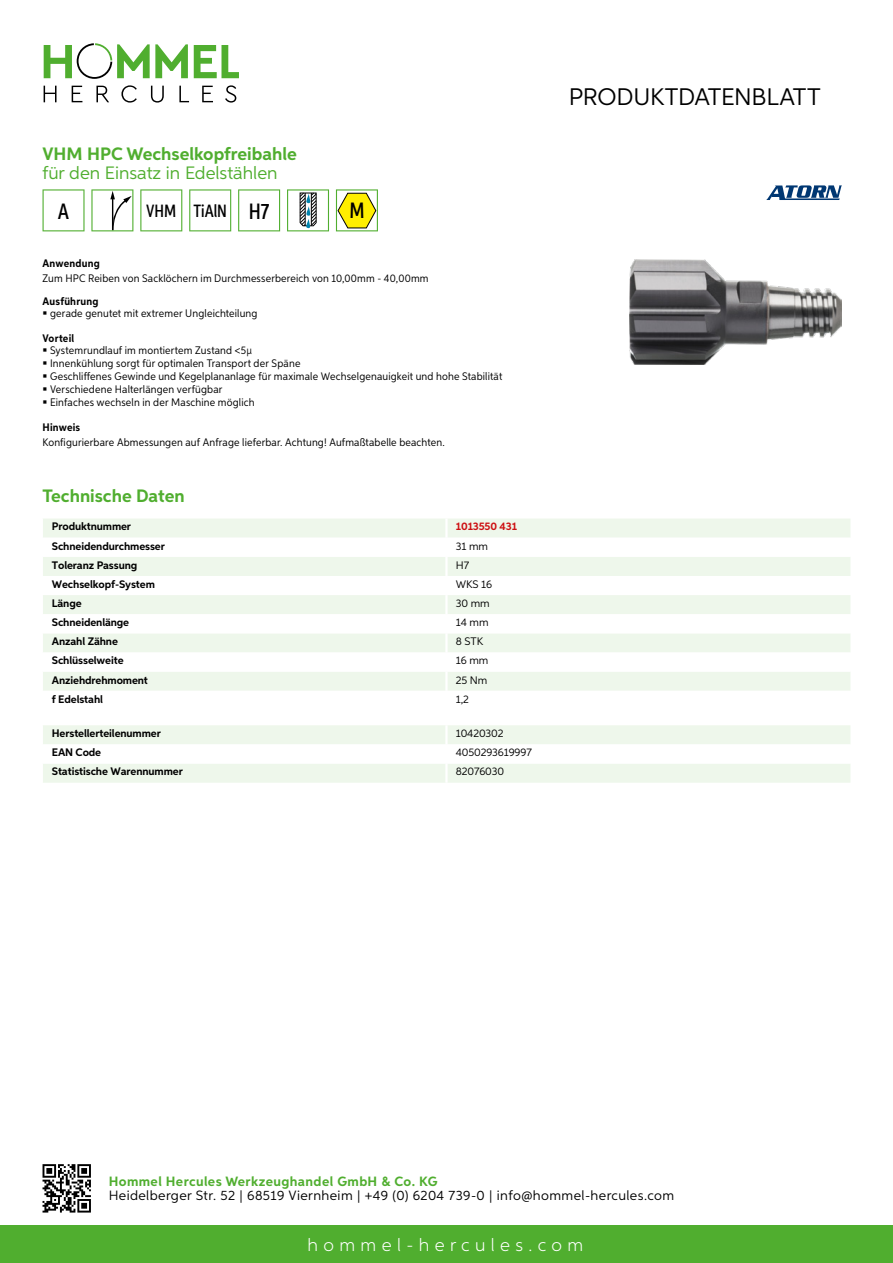
<style>
.page{position:relative;width:893px;height:1263px;background:#fff}
.page>*{position:absolute;margin:0;border:0;box-sizing:border-box;transform-origin:0 0}
.t1{font:24px "Aspira";letter-spacing:-.01em;color:#000}
.t2{font:500 22.2px "Aspira XX Nar";color:#000}
.t3{font:700 18px "Aspira";color:#50ae2f}
.t4{font:18px "Aspira";color:#50ae2f}
.t5{font:300 18px "Aspira";letter-spacing:.3em;color:#fff}
.t6{font:500 17.85px "Aspira XX Nar";color:#000}
.t7{font:13.5px "Aspira";letter-spacing:.03em;color:#000}
.t8{font:700 13.5px "Aspira";letter-spacing:.03em;color:#50ae2f}
.t9{font:10.95px/12.8px "Aspira Nar";letter-spacing:.015em;color:#000}
.t10{font:700 10.95px "Aspira";letter-spacing:-.01em;color:#000}
.t11{font:10.95px "Aspira";letter-spacing:-.01em;color:#000}
.t12{font:700 10.95px "Aspira Nar";letter-spacing:.02em;color:#000}
.t13{font:700 10.95px "Aspira";letter-spacing:-.01em;color:#cd1013}
.s1{font-size:22.2px}
</style>
<div class="page">
<div style="left:0;top:1226px;width:893px;height:37px;background:#50ae2f"></div>
<svg style="left:43px;top:1164px;width:48px;height:48px"></svg>
<svg style="left:194px;top:45px;width:45px;height:33px"></svg>
<svg style="left:44px;top:43px;width:144px;height:36px"></svg>
<svg style="left:44px;top:86px;width:13px;height:16px"></svg>
<svg style="left:72px;top:86px;width:10px;height:16px"></svg>
<svg style="left:96px;top:86px;width:13px;height:16px"></svg>
<svg style="left:121px;top:85px;width:16px;height:18px"></svg>
<svg style="left:151px;top:86px;width:13px;height:17px"></svg>
<svg style="left:179px;top:86px;width:10px;height:16px"></svg>
<svg style="left:202px;top:86px;width:11px;height:16px"></svg>
<svg style="left:225px;top:85px;width:11px;height:18px"></svg>
<div style="left:43px;top:519px;width:807px;height:18px;background:#eef7eb"></div>
<svg style="left:43px;top:557px;width:807px;height:134px;fill:#eef7eb"></svg>
<hr style="left:445px;top:518px;width:3px;height:20px;background:#fff">
<hr style="left:445px;top:557px;width:3px;height:19px;background:#fff">
<hr style="left:445px;top:576px;width:3px;height:19px;background:#fff">
<hr style="left:445px;top:595px;width:3px;height:19px;background:#fff">
<hr style="left:445px;top:614px;width:3px;height:19px;background:#fff">
<hr style="left:445px;top:633px;width:3px;height:19px;background:#fff">
<hr style="left:445px;top:652px;width:3px;height:20px;background:#fff">
<hr style="left:445px;top:672px;width:3px;height:19px;background:#fff">
<svg style="left:43px;top:725px;width:807px;height:58px"></svg>
<hr style="left:445px;top:763px;width:3px;height:20px;background:#fff">
<svg style="left:43px;top:189px;width:42px;height:42px"></svg>
<svg style="left:91px;top:189px;width:42px;height:42px"></svg>
<svg style="left:140px;top:189px;width:42px;height:42px"></svg>
<svg style="left:189px;top:189px;width:42px;height:42px"></svg>
<svg style="left:238px;top:189px;width:42px;height:42px"></svg>
<svg style="left:287px;top:189px;width:42px;height:42px"></svg>
<svg style="left:336px;top:189px;width:42px;height:42px"></svg>
<img style="left:629px;top:259px;width:213px;height:105px">
<svg style="left:766px;top:185px;width:76px;height:15px"></svg>
<h3 class="t3" style="left:43px;top:142px;width:256px">VHM HPC Wechselkopfreibahle</h3>
<h3 class="t4" style="left:43px;top:162px;width:237px">für den Einsatz in Edelstählen</h3>
<h2 class="t2" style="left:58px;top:197px;width:13px">A</h2>
<h3 class="t6" style="left:146px;top:200px;width:125px">VHM TiAlN <span class="s1">H7</span></h3>
<h2 class="t2" style="left:349px;top:197px;width:17px">M</h2>
<p class="t12" style="left:43px;top:257px;width:59px">Anwendung</p>
<p class="t9" style="left:43px;top:272px;width:388px">Zum HPC Reiben von Sacklöchern im Durchmesserbereich von 10,00mm - 40,00mm</p>
<p class="t12" style="left:43px;top:294px;width:58px">Ausführung</p>
<p class="t9" style="left:50px;top:307px;width:209px">gerade genutet mit extremer Ungleichteilung</p>
<p class="t12" style="left:43px;top:331px;width:33px">Vorteil</p>
<p class="t9" style="left:50px;top:344px;width:454px">Systemrundlauf im montiertem Zustand &lt;5µ<br>Innenkühlung sorgt für optimalen Transport der Späne<br>Geschliffenes Gewinde und Kegelplananlage für maximale Wechselgenauigkeit und hohe Stabilität Verschiedene Halterlängen verfügbar<br>Einfaches wechseln in der Maschine möglich</p>
<p class="t12" style="left:43px;top:420px;width:39px">Hinweis</p>
<p class="t9" style="left:43px;top:436px;width:404px">Konfigurierbare Abmessungen auf Anfrage lieferbar. Achtung! Aufmaßtabelle beachten.</p>
<h3 class="t3" style="left:43px;top:484px;width:144px">Technische Daten</h3>
<p class="t10" style="left:52px;top:520px;width:81px">Produktnummer</p>
<p class="t13" style="left:456px;top:520px;width:63px">1013550 431</p>
<p class="t10" style="left:52px;top:539px;width:115px">Schneidendurchmesser</p>
<p class="t11" style="left:456px;top:539px;width:34px">31 mm</p>
<p class="t10" style="left:52px;top:558px;width:87px">Toleranz Passung</p>
<p class="t11" style="left:456px;top:558px;width:15px">H7</p>
<p class="t10" style="left:52px;top:577px;width:105px">Wechselkopf-System</p>
<p class="t11" style="left:456px;top:577px;width:38px">WKS 16</p>
<p class="t10" style="left:52px;top:596px;width:31px">Länge</p>
<p class="t11" style="left:456px;top:597px;width:35px">30 mm</p>
<p class="t10" style="left:52px;top:616px;width:79px">Schneidenlänge</p>
<p class="t11" style="left:456px;top:616px;width:34px">14 mm</p>
<p class="t10" style="left:52px;top:635px;width:68px">Anzahl Zähne</p>
<p class="t11" style="left:456px;top:635px;width:22px">8 STK</p>
<p class="t10" style="left:52px;top:654px;width:73px">Schlüsselweite</p>
<p class="t11" style="left:456px;top:654px;width:34px">16 mm</p>
<p class="t10" style="left:52px;top:673px;width:98px">Anziehdrehmoment</p>
<p class="t11" style="left:456px;top:673px;width:33px">25 Nm</p>
<p class="t10" style="left:52px;top:692px;width:53px">f Edelstahl</p>
<p class="t11" style="left:456px;top:692px;width:15px">1,2</p>
<p class="t10" style="left:52px;top:727px;width:111px">Herstellerteilenummer</p>
<p class="t11" style="left:456px;top:727px;width:49px">10420302</p>
<p class="t10" style="left:52px;top:746px;width:51px">EAN Code</p>
<p class="t11" style="left:456px;top:746px;width:77px">4050293619997</p>
<p class="t10" style="left:52px;top:765px;width:132px">Statistische Warennummer</p>
<p class="t11" style="left:456px;top:765px;width:50px">82076030</p>
<h1 class="t1" style="left:569px;top:82px;width:253px">Produktdatenblatt</h1>
<p class="t8" style="left:109px;top:1172px;width:330px">Hommel Hercules Werkzeughandel GmbH &amp; Co. KG</p>
<p class="t7" style="left:109px;top:1187px;width:567px">Heidelberger Str. 52 | 68519 Viernheim | +49 (0) 6204 739-0 | info@hommel-hercules.com</p>
<h3 class="t5" style="left:307px;top:1234px;width:277px">hommel-hercules.com</h3>
</div>
